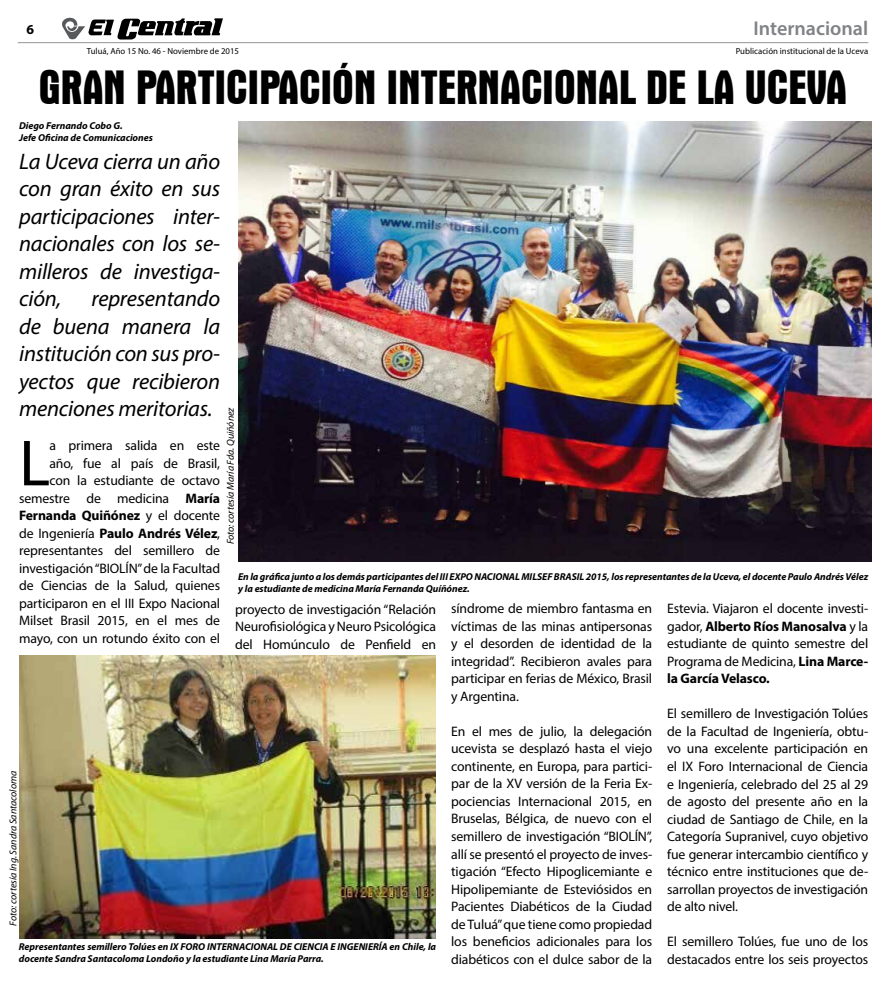
<style>
.page{position:relative;width:886px;height:993px;background:#fff}
.page>*{position:absolute;margin:0;border:0;box-sizing:border-box;transform-origin:0 0}
.t1{font:65.62px "Myriad Pro";color:#000}
.t2{font:700 condensed 48.75px "Aurora BT";letter-spacing:-.01em;color:#000}
.t3{font:italic 22.5px/27.5px "Myriad Pro";letter-spacing:-.01em;color:#000;text-align:justify}
.t4{font:600 20px "Myriad Pro";color:#808285}
.t5{font:13.75px/17.5px "Myriad Pro";letter-spacing:-.01em;color:#000;text-align:justify}
.t6{font:700 13.75px "Myriad Pro";color:#000}
.t7{font:italic 700 10px/12px "Myriad Pro";letter-spacing:-.005em;color:#000}
.t8{font:italic 10px "Myriad Pro";letter-spacing:-.005em;color:#000}
.t9{font:8.75px "Myriad Pro";color:#000}
.s1{font-weight:700}
</style>
<div class="page">
<svg style="left:62px;top:17px;width:161px;height:23px"></svg>
<hr style="left:18px;top:42px;width:850px;height:1px;background:#939598">
<img style="left:238px;top:122px;width:633px;height:439px">
<img style="left:20px;top:655px;width:415px;height:282px">
<h3 class="t4" style="left:753px;top:16px;width:116px">Internacional</h3>
<h2 class="t2" style="left:39px;top:60px;width:810px">GRAN PARTICIPACIÓN INTERNACIONAL DE LA UCEVA</h2>
<p class="t6" style="left:27px;top:21px;width:9px">6</p>
<p class="t9" style="left:87px;top:46px;width:154px">Tuluá, Año 15 No. 46 - Noviembre de 2015</p>
<p class="t9" style="left:736px;top:46px;width:134px">Publicación institucional de la Uceva</p>
<p class="t7" style="left:19px;top:119px;width:135px">Diego Fernando Cobo G.<br>Jefe Oficina de Comunicaciones</p>
<h3 class="t3" style="left:19px;top:147px;width:203px">La Uceva cierra un año con gran éxito en sus participaciones inter&shy;nacionales con los se&shy;milleros de investiga&shy;ción,</h3>
<h3 class="t3" style="left:19px;top:284px;width:203px;text-indent:73px">representando de buena manera la institución con sus pro&shy;yectos que recibieron menciones meritorias.</h3>
<h1 class="t1" style="left:19px;top:422px;width:33px">L</h1>
<p class="t8" style="left:224px;top:544px;width:139px;rotate:-90deg">Foto: cortesía María Fda. Quiñónez</p>
<p class="t5" style="left:19px;top:436px;width:203px;text-align:right">a primera salida en este<br>año, fue al país de Brasil,<br>con la estudiante de octavo semestre de medicina <span class="s1">María<br>Fernanda Quiñónez</span> y el docente de Ingeniería <span class="s1">Paulo Andrés Vélez</span>, representantes del semillero de investigación “BIOLÍN” de la Facultad de Ciencias de la Salud, quienes participaron en el III Expo Nacional<br>Milset Brasil 2015, en el mes de mayo, con un rotundo éxito con el</p>
<p class="t7" style="left:238px;top:569px;width:632px">En la gráfica junto a los demás participantes del III EXPO NACIONAL MILSEF BRASIL 2015, los representantes de la Uceva, el docente Paulo Andrés Vélez y la estudiante de medicina María Fernanda Quíñónez.</p>
<p class="t5" style="left:235px;top:600px;width:203px">proyecto de investigación “Relación Neurofisiológica y Neuro Psicológica del Homúnculo de Penfield en</p>
<p class="t5" style="left:451px;top:599px;width:203px">síndrome de miembro fantasma en víctimas de las minas antipersonas y el desorden de identidad de la integridad”. Recibieron avales para participar en ferias de México, Brasil y Argentina.</p>
<p class="t5" style="left:451px;top:722px;width:203px">En el mes de julio, la delegación ucevista se desplazó hasta el viejo continente, en Europa, para partici&shy;par de la XV versión de la Feria Ex&shy;pociencias Internacional 2015, en Bruselas, Bélgica, de nuevo con el semillero de investigación “BIOLÍN”, allí se presentó el proyecto de inves&shy;tigación “Efecto Hipoglicemiante e Hipolipemiante de Esteviósidos en Pacientes Diabéticos de la Ciudad de Tuluá” que tiene como propiedad los beneficios adicionales para los diabéticos con el dulce sabor de la</p>
<p class="t5" style="left:667px;top:599px;width:203px">Estevia. Viajaron el docente investi&shy;gador, <span class="s1">Alberto Ríos Manosalva</span> y la estudiante de quinto semestre del Programa de Medicina, <span class="s1">Lina Marce&shy;la García Velasco.</span></p>
<p class="t5" style="left:667px;top:704px;width:203px">El semillero de Investigación Tolúes de la Facultad de Ingeniería, obtu&shy;vo una excelente participación en el IX Foro Internacional de Ciencia e Ingeniería, celebrado del 25 al 29 de agosto del presente año en la ciudad de Santiago de Chile, en la Categoría Supranivel, cuyo objetivo fue generar intercambio científico y técnico entre instituciones que de&shy;sarrollan proyectos de investigación de alto nivel.</p>
<p class="t5" style="left:667px;top:932px;width:203px">El semillero Tolúes, fue uno de los destacados entre los seis proyectos</p>
<p class="t8" style="left:7px;top:925px;width:156px;rotate:-90deg">Foto: cortesía Ing. Sandra Santacoloma</p>
<p class="t7" style="left:19px;top:939px;width:419px">Representantes semillero Tolúes en IX FORO INTERNACIONAL DE CIENCIA E INGENIERÍA en Chile, la docente Sandra Santacoloma Londoño y la estudiante Lina María Parra.</p>
</div>
